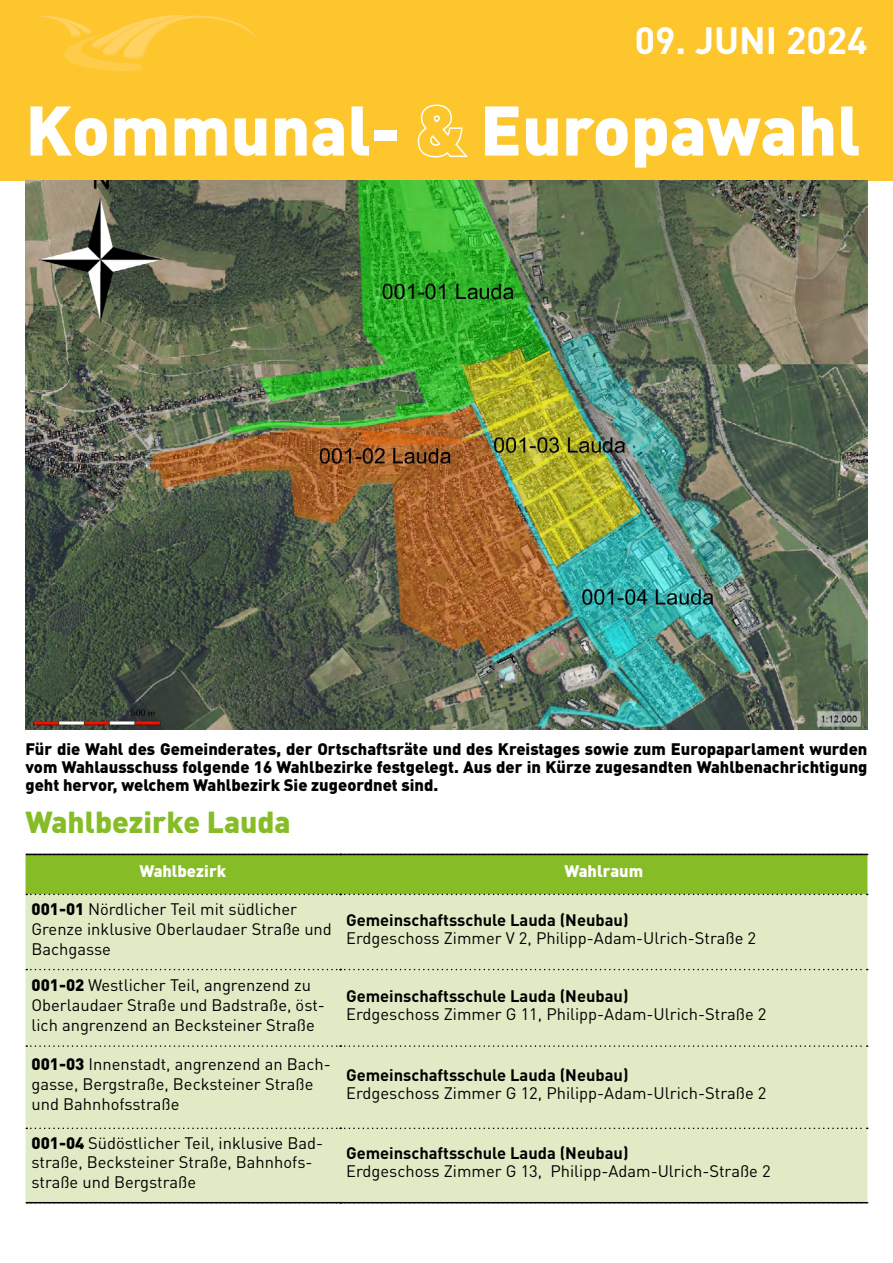
<style>
.page{position:relative;width:893px;height:1263px;background:#fff}
.page>*{position:absolute;margin:0;border:0;box-sizing:border-box;transform-origin:0 0}
.t1{font:900 75px "DIN Pro";color:#fff}
.t2{font:900 69px "DIN Pro";color:#fff}
.t3{font:700 37.5px "DIN Pro";color:#fff}
.t4{font:900 30px "DIN Pro";color:#86bc25}
.t5{font:16.5px/19.8px "DIN Pro";color:#000}
.t6{font:900 16.5px/18px "DIN Pro";color:#000;text-align:justify}
.t7{font:700 16.5px "DIN Pro";color:#000}
.t8{font:900 16.5px "DIN Pro";color:#fff}
.s1{font-weight:900}
</style>
<div class="page">
<div style="left:0;top:0;width:893px;height:180px;background:#fdc62c"></div>
<svg style="left:36px;top:15px;width:219px;height:56px"></svg>
<img style="left:26px;top:180px;width:841px;height:549px">
<div style="left:26px;top:895px;width:841px;height:307px;background:#e0ebc6"></div>
<svg style="left:26px;top:969px;width:842px;height:1px"></svg>
<svg style="left:26px;top:1045px;width:842px;height:2px;background:#b6bfa1"></svg>
<svg style="left:26px;top:1127px;width:842px;height:2px;background:#b7c0a1"></svg>
<svg style="left:26px;top:854px;width:842px;height:41px;background:#82b525"></svg>
<svg style="left:26px;top:1202px;width:842px;height:1px"></svg>
<h3 class="t3" style="left:635px;top:15px;width:234px">09. JUNI 2024</h3>
<h3 class="t3" style="left:451px;top:15px;width:418px">AKTUELLE MELDUNGEN</h3>
<h1 class="t1" style="left:26px;top:77px;width:715px">Politik &amp; Verwaltung</h1>
<h2 class="t2" style="left:26px;top:84px;width:837px">Kommunal- &amp; Europawahl</h2>
<p class="t6" style="left:26px;top:739px;width:843px">Für die Wahl des Gemeinderates, der Ortschaftsräte und des Kreistages sowie zum Europaparlament wurden vom Wahlausschuss folgende 16 Wahlbezirke festgelegt. Aus der in Kürze zugesandten Wahlbenachrichtigung geht hervor, welchem Wahlbezirk Sie zugeordnet sind.</p>
<h3 class="t4" style="left:26px;top:802px;width:267px">Wahlbezirke Lauda</h3>
<p class="t8" style="left:139px;top:860px;width:88px">Wahlbezirk</p>
<p class="t8" style="left:564px;top:860px;width:80px">Wahlraum</p>
<p class="t5" style="left:32px;top:898px;width:302px"><span class="s1">001-01</span> Nördlicher Teil mit südlicher<br>Grenze inklusive Oberlaudaer Straße und<br>Bachgasse</p>
<p class="t7" style="left:346px;top:909px;width:284px">Gemeinschaftsschule Lauda (Neubau)</p>
<p class="t5" style="left:346px;top:927px;width:412px">Erdgeschoss Zimmer V 2, Philipp-Adam-Ulrich-Straße 2</p>
<p class="t5" style="left:32px;top:974px;width:295px"><span class="s1">001-02</span> Westlicher Teil, angrenzend zu<br>Oberlaudaer Straße und Badstraße, öst&shy;lich angrenzend an Becksteiner Straße</p>
<p class="t7" style="left:346px;top:984px;width:284px">Gemeinschaftsschule Lauda (Neubau)</p>
<p class="t5" style="left:346px;top:1003px;width:422px">Erdgeschoss Zimmer G 11, Philipp-Adam-Ulrich-Straße 2</p>
<p class="t5" style="left:32px;top:1054px;width:301px"><span class="s1">001-03</span> Innenstadt, angrenzend an Bach&shy;gasse, Bergstraße, Becksteiner Straße und Bahnhofsstraße</p>
<p class="t7" style="left:346px;top:1064px;width:284px">Gemeinschaftsschule Lauda (Neubau)</p>
<p class="t5" style="left:346px;top:1083px;width:422px">Erdgeschoss Zimmer G 12, Philipp-Adam-Ulrich-Straße 2</p>
<p class="t5" style="left:32px;top:1132px;width:293px"><span class="s1">001-04</span> Südöstlicher Teil, inklusive Bad&shy;straße, Becksteiner Straße, Bahnhofs&shy;straße und Bergstraße</p>
<p class="t7" style="left:346px;top:1142px;width:284px">Gemeinschaftsschule Lauda (Neubau)</p>
<p class="t5" style="left:346px;top:1161px;width:426px">Erdgeschoss Zimmer G 13, Philipp-Adam-Ulrich-Straße 2</p>
</div>
